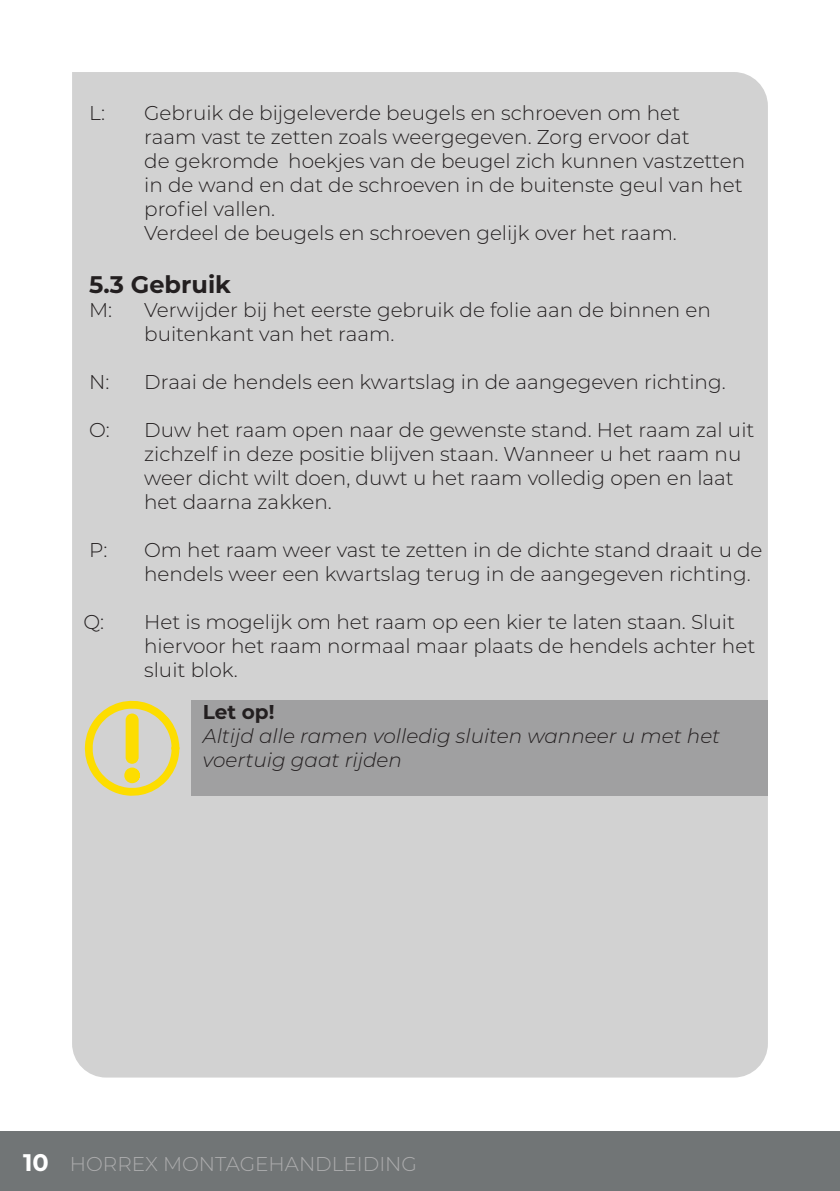
<style>
.page{position:relative;width:840px;height:1191px;background:#fff}
.page>*{position:absolute;margin:0;border:0;box-sizing:border-box;transform-origin:0 0}
.t1{font:700 24px "Montserrat";color:#231f20}
.t2{font:300 20px/24px "Montserrat";color:#231f20}
.t3{font:italic 300 20px/24px "Montserrat";color:#231f20}
.t4{font:300 20px "Montserrat";color:#acacad}
.t5{font:700 20px "Montserrat";color:#231f20}
.s1{font-weight:700;font-size:24px;color:#fff}
</style>
<div class="page">
<div style="left:0;top:1131px;width:839px;height:60px;background:#717576"></div>
<div style="left:72px;top:72px;width:695px;height:1005px;background:#d2d2d2"></div>
<svg style="left:84px;top:700px;width:95px;height:96px;background:#dfd58e"></svg>
<div style="left:191px;top:700px;width:576px;height:96px;background:#a0a0a1"></div>
<p class="t2" style="left:89px;top:100px;width:18px">L:</p>
<p class="t2" style="left:144px;top:100px;width:602px">Gebruik de bijgeleverde beugels en schroeven om het<br>raam vast te zetten zoals weergegeven. Zorg ervoor dat<br>de gekromde hoekjes van de beugel zich kunnen vastzetten in de wand en dat de schroeven in de buitenste geul van het profiel vallen.</p>
<p class="t2" style="left:144px;top:220px;width:534px">Verdeel de beugels en schroeven gelijk over het raam.</p>
<p class="t1" style="left:89px;top:267px;width:143px">5.3 Gebruik</p>
<p class="t2" style="left:89px;top:297px;width:25px">M:</p>
<p class="t2" style="left:144px;top:297px;width:568px">Verwijder bij het eerste gebruik de folie aan de binnen en buitenkant van het raam.</p>
<p class="t2" style="left:89px;top:369px;width:22px">N:</p>
<p class="t2" style="left:144px;top:369px;width:582px">Draai de hendels een kwartslag in de aangegeven richting.</p>
<p class="t2" style="left:89px;top:417px;width:22px">O:</p>
<p class="t2" style="left:144px;top:417px;width:611px">Duw het raam open naar de gewenste stand. Het raam zal uit zichzelf in deze positie blijven staan. Wanneer u het raam nu weer dicht wilt doen, duwt u het raam volledig open en laat het daarna zakken.</p>
<p class="t2" style="left:89px;top:537px;width:20px">P:</p>
<p class="t2" style="left:144px;top:537px;width:619px">Om het raam weer vast te zetten in de dichte stand draait u de hendels weer een kwartslag terug in de aangegeven richting.</p>
<p class="t2" style="left:83px;top:609px;width:22px">Q:</p>
<p class="t2" style="left:144px;top:609px;width:612px">Het is mogelijk om het raam op een kier te laten staan. Sluit hiervoor het raam normaal maar plaats de hendels achter het sluit blok.</p>
<p class="t5" style="left:203px;top:698px;width:73px">Let op!</p>
<p class="t3" style="left:203px;top:723px;width:518px">Altijd alle ramen volledig sluiten wanneer u met het voertuig gaat rijden</p>
<p class="t4" style="left:23px;top:1150px;width:395px"><span class="s1">10</span> HORREX MONTAGEHANDLEIDING</p>
</div>
